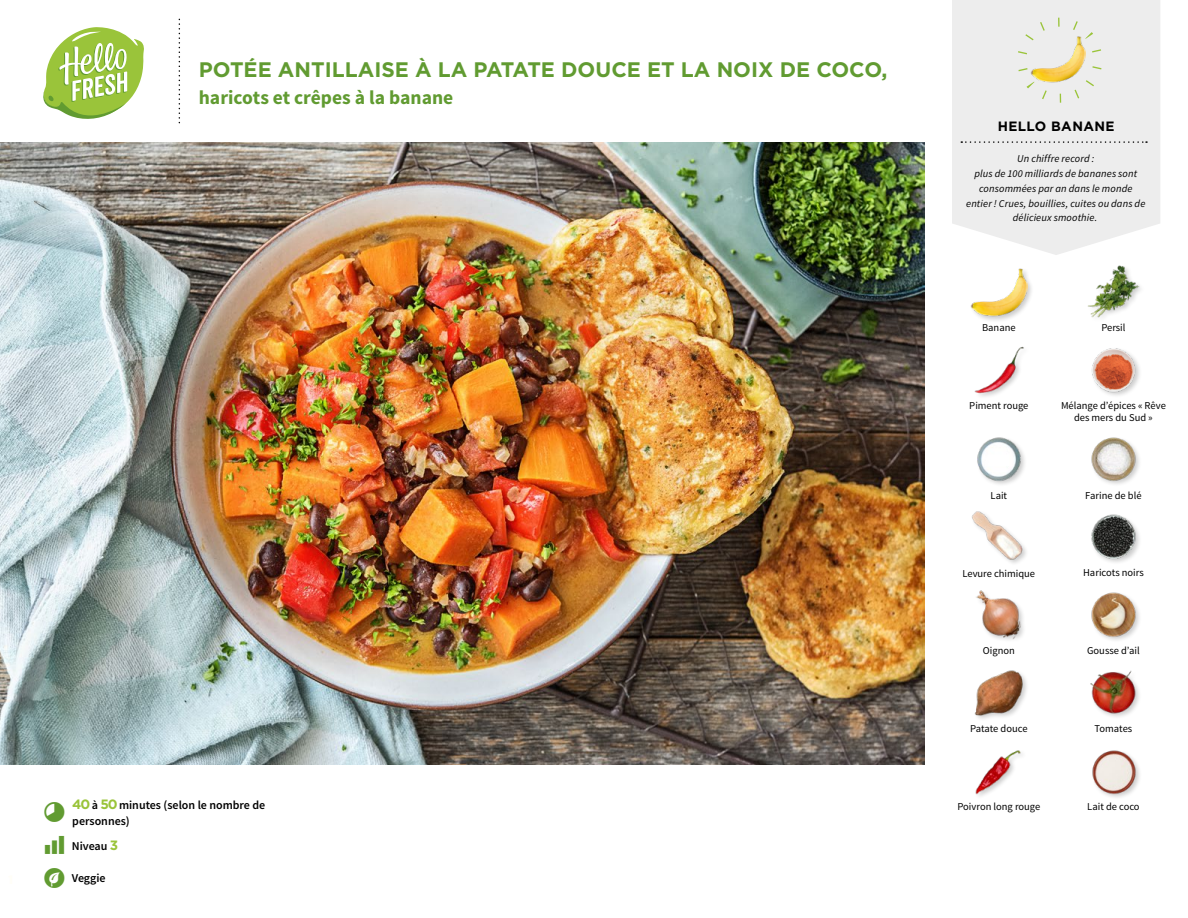
<style>
.page{position:relative;width:1188px;height:918px;background:#fff}
.page>*{position:absolute;margin:0;border:0;box-sizing:border-box;transform-origin:0 0}
.t1{font:700 21px "Gotham";color:#619b31}
.t2{font:700 19.5px "Source Sans Pro";color:#619b31}
.t3{font:700 13.5px "Gotham";letter-spacing:.03em;color:#000}
.t4{font:600 12px/15.9px "Source Sans Pro";color:#000}
.t5{font:10.5px/12px "Source Sans Pro";color:#000;text-align:center}
.t6{font:italic 10.5px/14.7px "Source Sans Pro";letter-spacing:.015em;color:#000;text-align:center}
.s1{font-family:"Gotham";font-weight:700;font-size:13.5px;color:#9ac43a}
</style>
<div class="page">
<svg style="left:43px;top:27px;width:101px;height:92px"></svg>
<div style="left:952px;top:0;width:208px;height:255px;background:#ededed"></div>
<svg style="left:961px;top:141px;width:186px;height:2px"></svg>
<img style="left:1030px;top:31px;width:55px;height:56px">
<div style="left:1017px;top:18px;width:85px;height:85px;border:9px dashed #9ac43a;border-radius:50%"></div>
<img style="left:1092px;top:750px;width:48px;height:48px">
<img style="left:975px;top:750px;width:47px;height:46px">
<img style="left:1090px;top:670px;width:49px;height:47px">
<img style="left:974px;top:670px;width:53px;height:49px">
<img style="left:976px;top:590px;width:48px;height:50px">
<img style="left:1091px;top:592px;width:49px;height:48px">
<img style="left:1091px;top:514px;width:49px;height:49px">
<img style="left:972px;top:511px;width:54px;height:52px">
<img style="left:977px;top:437px;width:48px;height:48px">
<img style="left:1091px;top:437px;width:48px;height:47px">
<img style="left:1091px;top:348px;width:49px;height:48px">
<img style="left:974px;top:346px;width:50px;height:51px">
<img style="left:1088px;top:265px;width:53px;height:53px">
<div style="left:970px;top:267px;width:64px;height:56px;background:#000;opacity:.2"></div>
<img style="left:970px;top:267px;width:57px;height:54px">
<img style="left:0;top:142px;width:925px;height:623px">
<h1 class="t1" style="left:199px;top:56px;width:690px">POTÉE ANTILLAISE À LA PATATE DOUCE ET LA NOIX DE COCO,</h1>
<h2 class="t2" style="left:199px;top:85px;width:256px">haricots et crêpes à la banane</h2>
<p class="t4" style="left:72px;top:797px;width:194px"><span class="s1">40</span> à <span class="s1">50</span> minutes (selon le nombre de personnes)</p>
<p class="t4" style="left:72px;top:838px;width:48px">Niveau <span class="s1">3</span></p>
<p class="t4" style="left:72px;top:870px;width:35px">Veggie</p>
<p class="t3" style="left:998px;top:117px;width:118px">HELLO BANANE</p>
<p class="t6" style="left:966px;top:152px;width:181px">Un chiffre record :<br>plus de 100 milliards de bananes sont consommées par an dans le monde entier ! Crues, bouillies, cuites ou dans de délicieux smoothie.</p>
<p class="t5" style="left:982px;top:321px;width:35px">Banane</p>
<p class="t5" style="left:969px;top:400px;width:61px">Piment rouge</p>
<p class="t5" style="left:1101px;top:322px;width:26px">Persil</p>
<p class="t5" style="left:1061px;top:400px;width:106px">Mélange d’épices « Rêve des mers du Sud »</p>
<p class="t5" style="left:991px;top:490px;width:18px">Lait</p>
<p class="t5" style="left:1085px;top:489px;width:58px">Farine de blé</p>
<p class="t5" style="left:962px;top:567px;width:74px">Levure chimique</p>
<p class="t5" style="left:1083px;top:567px;width:62px">Haricots noirs</p>
<p class="t5" style="left:983px;top:645px;width:34px">Oignon</p>
<p class="t5" style="left:1087px;top:645px;width:54px">Gousse d’ail</p>
<p class="t5" style="left:970px;top:723px;width:59px">Patate douce</p>
<p class="t5" style="left:1095px;top:723px;width:39px">Tomates</p>
<p class="t5" style="left:957px;top:801px;width:84px">Poivron long rouge</p>
<p class="t5" style="left:1087px;top:801px;width:54px">Lait de coco</p>
</div>
